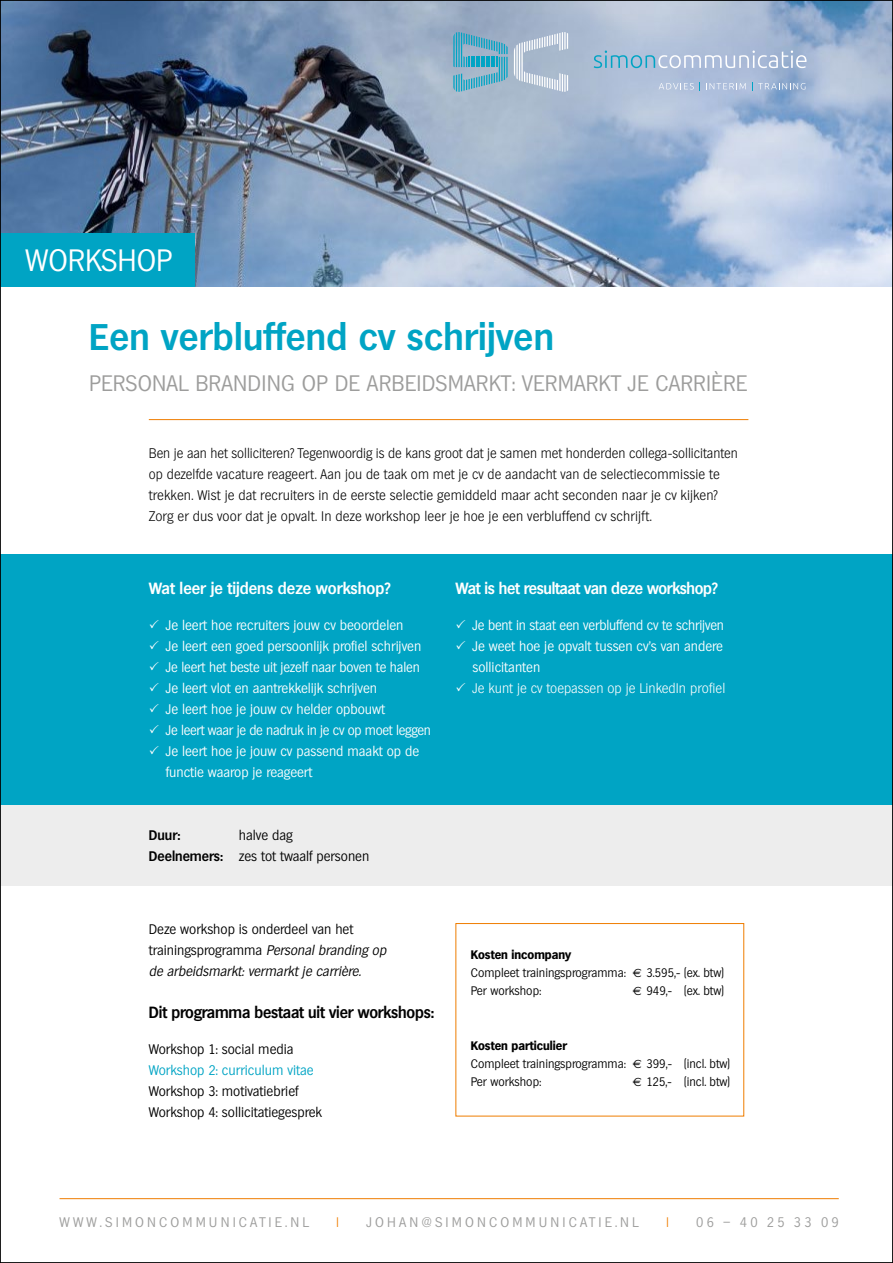
<style>
.page{position:relative;width:893px;height:1263px;background:#fff}
.page>*{position:absolute;margin:0;border:0;box-sizing:border-box;transform-origin:0 0}
.t1{font:600 36px "Hamburg";letter-spacing:.01em;color:#00a4c4}
.t2{font:300 30px "Hamburg";color:#fff}
.t3{font:300 21.75px "Hamburg";letter-spacing:.01em;color:#9d9d9c}
.t4{font:600 15.75px "Hamburg";letter-spacing:-.01em;color:#000}
.t5{font:600 15.75px "Hamburg";letter-spacing:-.02em;color:#fff}
.t6{font:600 15.75px "Hamburg";color:#fff}
.t7{font:300 13.5px/21px "Hamburg";color:#fff}
.t8{font:200 13.5px/21px "Hamburg";letter-spacing:.005em;color:#000}
.t9{font:300 13.5px/21px "Hamburg";color:#000}
.t10{font:italic 300 13.5px/21px "Hamburg";color:#000}
.t11{font:300 13.5px "Hamburg";letter-spacing:.23em;color:#9d9d9c}
.t12{font:200 13.5px "Hamburg";color:#fff}
.t13{font:300 13.5px "Hamburg";color:#00a4c4}
.t14{font:600 13.5px "Hamburg";color:#000}
.t15{font:300 13.5px "Hamburg";color:#ef7d00}
.t16{font:300 12px/18px "Hamburg";color:#000}
.s1{font-weight:600}
.s2{font-style:normal}
.s3{font-weight:700}
.s4{font-family:"Euro Sans";font-weight:400}
</style>
<div class="page">
<img style="left:2px;top:2px;width:889px;height:285px">
<div style="left:0;top:234px;width:195px;height:53px;background:#00a4c4"></div>
<svg style="left:453px;top:32px;width:55px;height:60px;background:#6daec6"></svg>
<svg style="left:514px;top:32px;width:54px;height:60px;background:#b9c6d6"></svg>
<svg style="left:594px;top:51px;width:212px;height:17px;background:#abc3db"></svg>
<svg style="left:659px;top:82px;width:41px;height:9px"></svg>
<svg style="left:706px;top:83px;width:40px;height:6px"></svg>
<svg style="left:752px;top:82px;width:53px;height:9px"></svg>
<div style="left:0;top:554px;width:893px;height:254px;background:#00a4c4"></div>
<div style="left:0;top:805px;width:893px;height:80px;background:#ededed"></div>
<hr style="left:149px;top:419px;width:599px;height:1px;background:#ef7d00">
<hr style="left:60px;top:1198px;width:779px;height:1px;background:#ef7d00">
<div style="left:455px;top:923px;width:289px;height:193px;border:1px solid #ef7d00"></div>
<h2 class="t2" style="left:26px;top:244px;width:148px">WORKSHOP</h2>
<h1 class="t1" style="left:89px;top:317px;width:466px">Een verbluffend cv schrijven</h1>
<h3 class="t3" style="left:89px;top:371px;width:660px">PERSONAL BRANDING OP DE ARBEIDSMARKT: VERMARKT JE CARRIÈRE</h3>
<p class="t8" style="left:149px;top:443px;width:590px">Ben je aan het solliciteren? Tegenwoordig is de kans groot dat je samen met honderden collega-sollicitanten op dezelfde vacature reageert. Aan jou de taak om met je cv de aandacht van de selectiecommissie te trekken. Wist je dat recruiters in de eerste selectie gemiddeld maar acht seconden naar je cv kijken?<br>Zorg er dus voor dat je opvalt. In deze workshop leer je hoe je een verbluffend cv schrijft.</p>
<p class="t6" style="left:149px;top:580px;width:243px">Wat leer je tijdens deze workshop?</p>
<p class="t7" style="left:166px;top:615px;width:267px">Je leert hoe recruiters jouw cv beoordelen<br>Je leert een goed persoonlijk profiel schrijven Je leert het beste uit jezelf naar boven te halen Je leert vlot en aantrekkelijk schrijven<br>Je leert hoe je jouw cv helder opbouwt<br>Je leert waar je de nadruk in je cv op moet leggen Je leert hoe je jouw cv passend maakt op de functie waarop je reageert</p>
<p class="t9" style="left:149px;top:825px;width:222px;text-indent:90px">halve dag<br><span class="s1">Deelnemers:</span> zes tot twaalf personen</p>
<p class="t14" style="left:149px;top:828px;width:33px">Duur:</p>
<p class="t5" style="left:455px;top:580px;width:264px">Wat is het resultaat van deze workshop?</p>
<p class="t7" style="left:472px;top:615px;width:253px;text-align:justify">Je bent in staat een verbluffend cv te schrijven Je weet hoe je opvalt tussen cv’s van andere sollicitanten</p>
<p class="t12" style="left:472px;top:681px;width:254px">Je kunt je cv toepassen op je LinkedIn profiel</p>
<p class="t10" style="left:149px;top:918px;width:242px"><span class="s2">Deze workshop is onderdeel van het trainingsprogramma</span> Personal branding op de arbeidsmarkt: vermarkt je carrière.</p>
<p class="t4" style="left:149px;top:1003px;width:287px">Dit programma bestaat uit vier workshops:</p>
<p class="t9" style="left:149px;top:1038px;width:146px">Workshop 1: social media</p>
<p class="t13" style="left:149px;top:1062px;width:166px">Workshop 2: curriculum vitae</p>
<p class="t9" style="left:149px;top:1080px;width:175px">Workshop 3: motivatiebrief<br>Workshop 4: sollicitatiegesprek</p>
<p class="t16" style="left:471px;top:946px;width:255px"><span class="s3">Kosten incompany<br></span>Compleet trainingsprogramma: <span class="s4">€</span> 3.595,- (ex. btw)<br>Per workshop:</p>
<p class="t16" style="left:633px;top:982px;width:93px"><span class="s4">€</span> 949,- (ex. btw)</p>
<p class="t16" style="left:471px;top:1036px;width:261px"><span class="s3">Kosten particulier<br></span>Compleet trainingsprogramma: <span class="s4">€</span> 399,- (incl. btw)<br>Per workshop:</p>
<p class="t16" style="left:633px;top:1072px;width:99px"><span class="s4">€</span> 125,- (incl. btw)</p>
<p class="t11" style="left:60px;top:1214px;width:251px">WWW.SIMONCOMMUNICATIE.NL</p>
<p class="t15" style="left:336px;top:1214px;width:4px">|</p>
<p class="t11" style="left:366px;top:1214px;width:274px">JOHAN@SIMONCOMMUNICATIE.NL</p>
<p class="t15" style="left:666px;top:1214px;width:4px">|</p>
<p class="t11" style="left:696px;top:1214px;width:144px">06 – 40 25 33 09</p>
</div>
